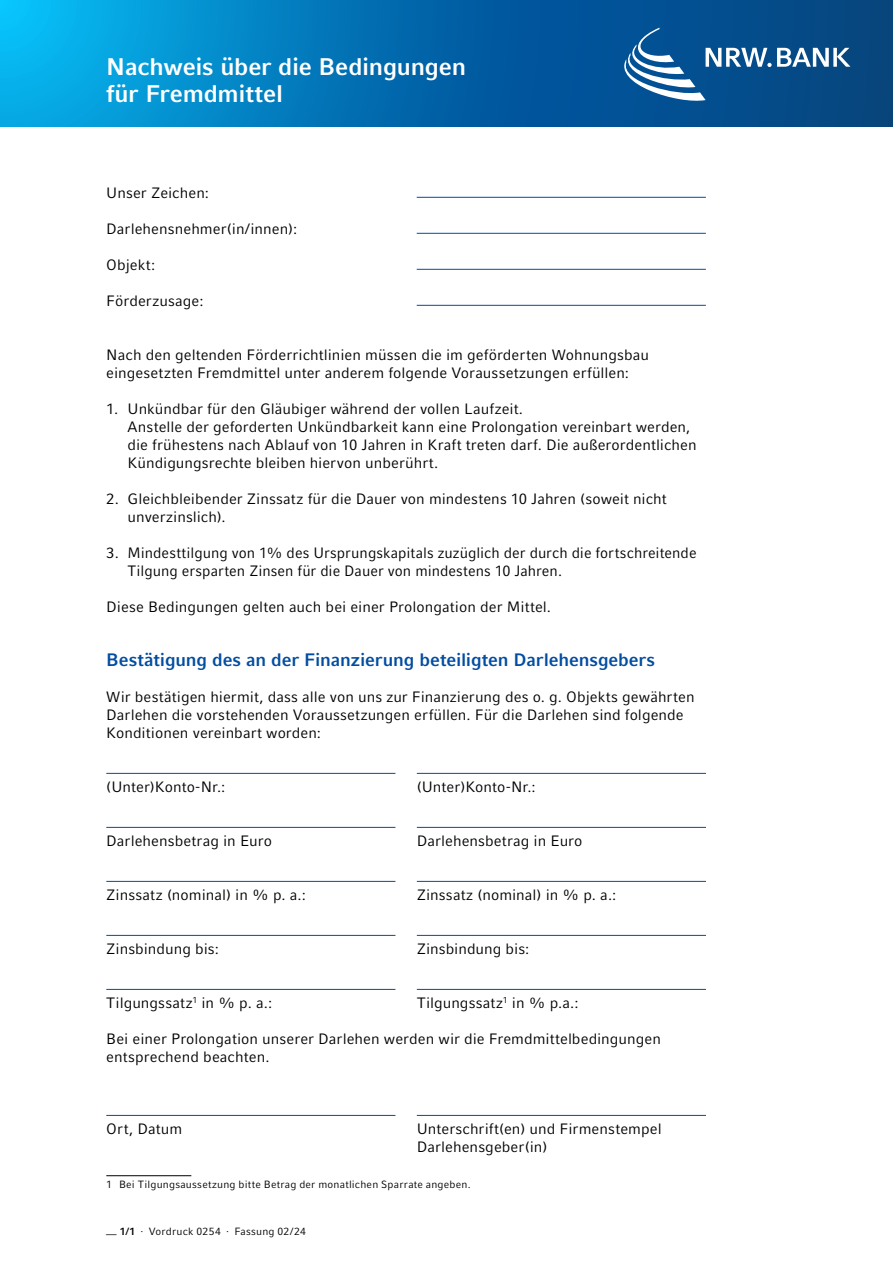
<style>
.page{position:relative;width:893px;height:1263px;background:#fff}
.page>*{position:absolute;margin:0;border:0;box-sizing:border-box;transform-origin:0 0}
.HL_HL_weiß{font:700 24px/27px "Compatil Fact LT Pro";letter-spacing:-.01em;color:#fff}
.HL_ZW{font:700 18px "Compatil Fact LT Pro";letter-spacing:-.005em;color:#024da1}
.G_G_LZ{font:15px/18px "Compatil Fact LT Pro";letter-spacing:.005em;color:#000}
.L_Zahl_L_Zahl_E1{font:15px/18px "Compatil Fact LT Pro";letter-spacing:.005em;color:#000}
.G_G{font:15px/18px "Compatil Fact LT Pro";letter-spacing:.005em;color:#000}
.G_G_2LZ{font:15px/18px "Compatil Fact LT Pro";letter-spacing:.005em;color:#000}
.Fuss_Norm_End_Fußnote{font:10.5px "Compatil Fact LT Pro";letter-spacing:.02em;color:#000}
.s1{font-weight:700}
</style>
<div class="page">
<svg style="left:0;top:0;width:893px;height:126px;background:#0373b3"></svg>
<svg style="left:624px;top:28px;width:226px;height:73px;background:#2b689d"></svg>
<hr style="left:417px;top:197px;width:289px;height:1px;background:#024da1">
<hr style="left:417px;top:233px;width:289px;height:1px;background:#024da1">
<hr style="left:417px;top:269px;width:289px;height:1px;background:#024da1">
<hr style="left:417px;top:305px;width:289px;height:1px;background:#024da1">
<hr style="left:106px;top:773px;width:289px;height:1px;background:#024da1">
<hr style="left:417px;top:773px;width:289px;height:1px;background:#024da1">
<hr style="left:106px;top:827px;width:289px;height:1px;background:#024da1">
<hr style="left:417px;top:827px;width:289px;height:1px;background:#024da1">
<hr style="left:106px;top:881px;width:289px;height:1px;background:#024da1">
<hr style="left:417px;top:881px;width:289px;height:1px;background:#024da1">
<hr style="left:106px;top:935px;width:289px;height:1px;background:#024da1">
<hr style="left:417px;top:935px;width:289px;height:1px;background:#024da1">
<hr style="left:106px;top:989px;width:289px;height:1px;background:#024da1">
<hr style="left:417px;top:989px;width:289px;height:1px;background:#024da1">
<hr style="left:106px;top:1115px;width:289px;height:1px;background:#024da1">
<hr style="left:417px;top:1115px;width:289px;height:1px;background:#024da1">
<hr style="left:106px;top:1175px;width:85px;height:1px;background:#000">
<h1 class="HL_HL_weiß" style="left:106px;top:53px;width:361px">Nachweis über die Bedingungen für Fremdmittel</h1>
<p class="G_G_LZ" style="left:106px;top:183px;width:104px">Unser Zeichen:</p>
<p class="G_G_LZ" style="left:106px;top:219px;width:193px">Darlehensnehmer(in/innen):</p>
<p class="G_G_LZ" style="left:106px;top:255px;width:50px">Objekt:</p>
<p class="G_G_2LZ" style="left:106px;top:291px;width:99px">Förderzusage:</p>
<p class="G_G" style="left:106px;top:345px;width:544px">Nach den geltenden Förderrichtlinien müssen die im geförderten Wohnungsbau eingesetzten Fremdmittel unter anderem folgende Voraussetzungen erfüllen:</p>
<p class="L_Zahl_L_Zahl_E1" style="left:128px;top:399px;width:571px;text-indent:-21px">1. Unkündbar für den Gläubiger während der vollen Laufzeit.<br>Anstelle der geforderten Unkündbarkeit kann eine Prolongation vereinbart werden, die frühestens nach Ablauf von 10 Jahren in Kraft treten darf. Die außerordentlichen Kündigungsrechte bleiben hiervon unberührt.</p>
<p class="L_Zahl_L_Zahl_E1" style="left:128px;top:489px;width:541px;text-indent:-21px">2. Gleichbleibender Zinssatz für die Dauer von mindestens 10 Jahren (soweit nicht unverzinslich).</p>
<p class="L_Zahl_L_Zahl_E1" style="left:128px;top:543px;width:571px;text-indent:-21px">3. Mindesttilgung von 1% des Ursprungskapitals zuzüglich der durch die fortschreitende<br>Tilgung ersparten Zinsen für die Dauer von mindestens 10 Jahren.</p>
<p class="G_G_LZ" style="left:106px;top:597px;width:446px">Diese Bedingungen gelten auch bei einer Prolongation der Mittel.</p>
<h2 class="HL_ZW" style="left:106px;top:649px;width:550px">Bestätigung des an der Finanzierung beteiligten Darlehensgebers</h2>
<p class="G_G_LZ" style="left:106px;top:687px;width:590px">Wir bestätigen hiermit, dass alle von uns zur Finanzierung des o. g. Objekts gewährten<br>Darlehen die vorstehenden Voraussetzungen erfüllen. Für die Darlehen sind folgende<br>Konditionen vereinbart worden:</p>
<p class="G_G_LZ" style="left:106px;top:777px;width:121px">(Unter)Konto-Nr.:</p>
<p class="G_G_LZ" style="left:417px;top:777px;width:121px">(Unter)Konto-Nr.:</p>
<p class="G_G_LZ" style="left:106px;top:831px;width:167px">Darlehensbetrag in Euro</p>
<p class="G_G_LZ" style="left:417px;top:831px;width:167px">Darlehensbetrag in Euro</p>
<p class="G_G_LZ" style="left:106px;top:885px;width:201px">Zinssatz (nominal) in % p. a.:</p>
<p class="G_G_LZ" style="left:417px;top:885px;width:201px">Zinssatz (nominal) in % p. a.:</p>
<p class="G_G_LZ" style="left:106px;top:939px;width:114px">Zinsbindung bis:</p>
<p class="G_G_LZ" style="left:417px;top:939px;width:114px">Zinsbindung bis:</p>
<p class="G_G_LZ" style="left:106px;top:993px;width:167px">Tilgungssatz<sup>1</sup> in % p. a.:</p>
<p class="G_G_LZ" style="left:417px;top:993px;width:163px">Tilgungssatz<sup>1</sup> in % p.a.:</p>
<p class="G_G_2LZ" style="left:106px;top:1029px;width:556px">Bei einer Prolongation unserer Darlehen werden wir die Fremdmittelbedingungen entsprechend beachten.</p>
<p class="G_G_LZ" style="left:106px;top:1119px;width:77px">Ort, Datum</p>
<p class="G_G_LZ" style="left:417px;top:1119px;width:246px">Unterschrift(en) und Firmenstempel<br>Darlehensgeber(in)</p>
<p class="Fuss_Norm_End_Fußnote" style="left:106px;top:1178px;width:366px">1 Bei Tilgungsaussetzung bitte Betrag der monatlichen Sparrate angeben.</p>
<p class="Fuss_Norm_End_Fußnote" style="left:106px;top:1225px;width:201px">— <span class="s1">1/1</span> · Vordruck 0254 · Fassung 02/24</p>
</div>
